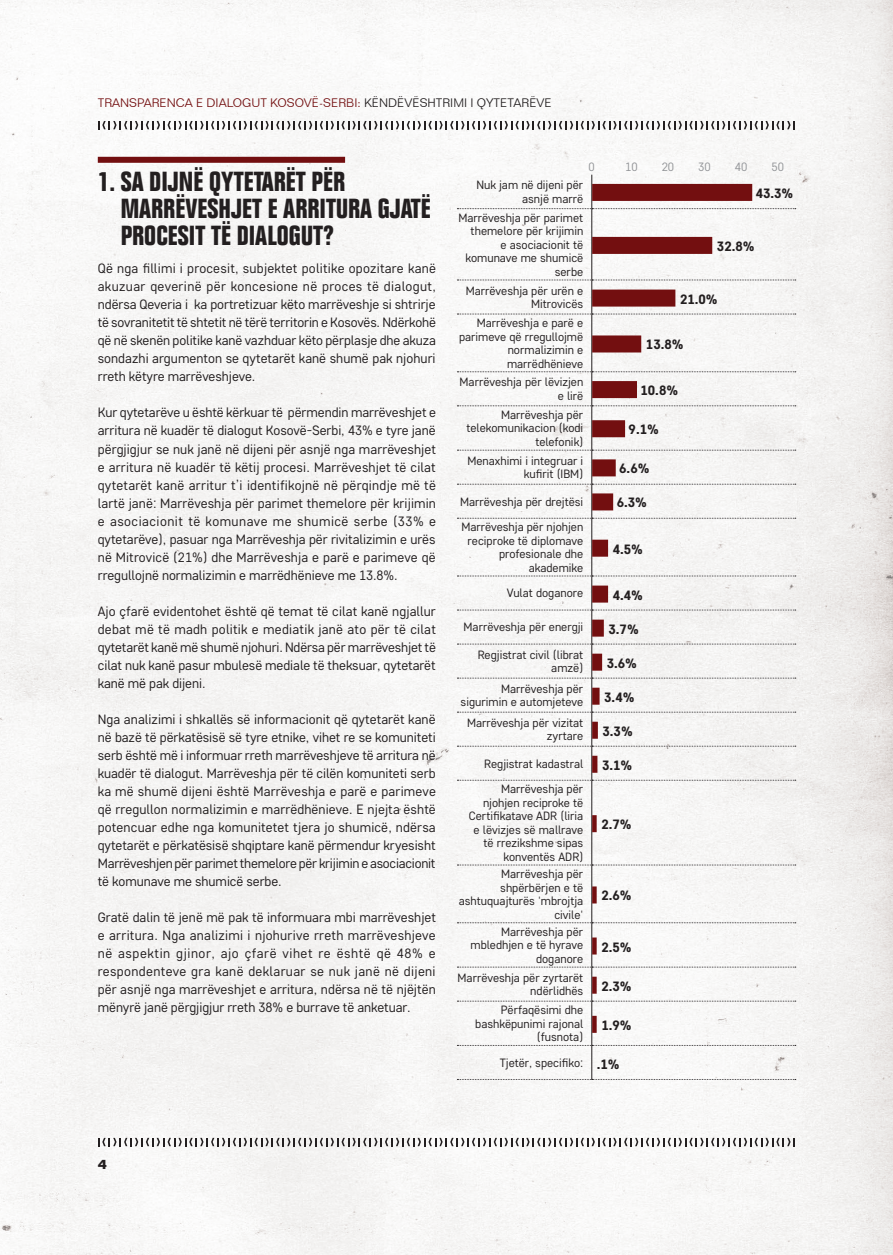
<style>
.page{position:relative;width:893px;height:1255px;background:#fff}
.page>*{position:absolute;margin:0;border:0;box-sizing:border-box;transform-origin:0 0}
.Heading_2{font:700 condensed 27px/27px "Folio Std";color:#231f20}
.List_Paragraph{font:13.5px/18px "Core Sans D35";letter-spacing:-.005em;color:#231f20;text-align:justify}
.t1{font:800 13.5px "Core Sans D65";color:#231f20}
.t2{font:700 13.5px "Folio Std";color:#231f20}
.t3{font:12px/13.5px "Core Sans D35";color:#231f20;text-align:right}
.t4{font:300 12px "Folio BT";color:#730f10}
.t5{font:12px "Core Sans D35";color:#939598}
.s1{color:#231f20}
</style>
<div class="page">
<div style="left:0;top:0;width:893px;height:1254px;background:#f6f6f5"></div>
<svg style="left:98px;top:121px;width:697px;height:8px"></svg>
<svg style="left:98px;top:1137px;width:697px;height:9px"></svg>
<div style="left:98px;top:157px;width:247px;height:6px;background:#730f10"></div>
<hr style="left:591px;top:175px;width:1px;height:33px;background:#231f20">
<hr style="left:591px;top:209px;width:1px;height:70px;background:#231f20">
<hr style="left:591px;top:280px;width:1px;height:33px;background:#231f20">
<hr style="left:591px;top:314px;width:1px;height:57px;background:#231f20">
<hr style="left:591px;top:372px;width:1px;height:33px;background:#231f20">
<hr style="left:591px;top:406px;width:1px;height:44px;background:#231f20">
<hr style="left:591px;top:450px;width:1px;height:34px;background:#231f20">
<hr style="left:591px;top:484px;width:1px;height:34px;background:#231f20">
<hr style="left:591px;top:518px;width:1px;height:57px;background:#231f20">
<hr style="left:591px;top:576px;width:1px;height:33px;background:#231f20">
<hr style="left:591px;top:610px;width:1px;height:33px;background:#231f20">
<hr style="left:591px;top:644px;width:1px;height:33px;background:#231f20">
<hr style="left:591px;top:678px;width:1px;height:33px;background:#231f20">
<hr style="left:591px;top:712px;width:1px;height:33px;background:#231f20">
<hr style="left:591px;top:746px;width:1px;height:33px;background:#231f20">
<hr style="left:591px;top:780px;width:1px;height:84px;background:#231f20">
<hr style="left:591px;top:865px;width:1px;height:57px;background:#231f20">
<hr style="left:591px;top:923px;width:1px;height:43px;background:#231f20">
<hr style="left:591px;top:967px;width:1px;height:33px;background:#231f20">
<hr style="left:591px;top:1001px;width:1px;height:43px;background:#231f20">
<hr style="left:591px;top:1045px;width:1px;height:34px;background:#231f20">
<svg style="left:457px;top:208px;width:339px;height:1px"></svg>
<svg style="left:457px;top:279px;width:339px;height:1px"></svg>
<svg style="left:457px;top:313px;width:339px;height:1px"></svg>
<svg style="left:457px;top:371px;width:339px;height:1px"></svg>
<svg style="left:457px;top:405px;width:339px;height:1px"></svg>
<svg style="left:457px;top:450px;width:339px;height:1px"></svg>
<svg style="left:457px;top:484px;width:339px;height:1px"></svg>
<svg style="left:457px;top:518px;width:339px;height:1px"></svg>
<svg style="left:457px;top:575px;width:339px;height:1px"></svg>
<svg style="left:457px;top:609px;width:339px;height:1px"></svg>
<svg style="left:457px;top:643px;width:339px;height:1px"></svg>
<svg style="left:457px;top:677px;width:339px;height:1px"></svg>
<svg style="left:457px;top:711px;width:339px;height:1px"></svg>
<svg style="left:457px;top:745px;width:339px;height:1px"></svg>
<svg style="left:457px;top:779px;width:339px;height:1px"></svg>
<svg style="left:457px;top:864px;width:339px;height:1px"></svg>
<svg style="left:457px;top:922px;width:339px;height:1px"></svg>
<svg style="left:457px;top:966px;width:339px;height:1px"></svg>
<svg style="left:457px;top:1000px;width:339px;height:1px"></svg>
<svg style="left:457px;top:1044px;width:339px;height:1px"></svg>
<svg style="left:457px;top:1079px;width:339px;height:1px"></svg>
<div style="left:592px;top:184px;width:160px;height:17px;background:#730f10"></div>
<div style="left:592px;top:237px;width:120px;height:17px;background:#730f10"></div>
<svg style="left:592px;top:289px;width:83px;height:17px"></svg>
<svg style="left:592px;top:335px;width:49px;height:17px"></svg>
<svg style="left:592px;top:381px;width:45px;height:17px"></svg>
<svg style="left:592px;top:420px;width:33px;height:17px"></svg>
<svg style="left:592px;top:459px;width:24px;height:17px"></svg>
<svg style="left:592px;top:493px;width:21px;height:17px"></svg>
<svg style="left:592px;top:539px;width:16px;height:17px"></svg>
<svg style="left:592px;top:585px;width:16px;height:17px"></svg>
<svg style="left:592px;top:619px;width:12px;height:17px"></svg>
<svg style="left:592px;top:653px;width:10px;height:17px"></svg>
<svg style="left:592px;top:687px;width:8px;height:17px"></svg>
<svg style="left:592px;top:721px;width:6px;height:17px"></svg>
<svg style="left:592px;top:755px;width:5px;height:17px"></svg>
<svg style="left:592px;top:815px;width:5px;height:17px"></svg>
<svg style="left:592px;top:886px;width:5px;height:17px"></svg>
<svg style="left:592px;top:937px;width:5px;height:17px"></svg>
<svg style="left:592px;top:976px;width:5px;height:17px"></svg>
<svg style="left:592px;top:1015px;width:5px;height:17px"></svg>
<p class="t4" style="left:98px;top:95px;width:455px">TRANSPARENCA E DIALOGUT KOSOVË-SERBI: <span class="s1">KËNDËVËSHTRIMI I QYTETARËVE</span></p>
<p class="Heading_2" style="left:121px;top:168px;width:312px;text-indent:-23px">1. SA DIJNË QYTETARËT PËR<br>MARRËVESHJET E ARRITURA GJATË<br>PROCESIT TË DIALOGUT?</p>
<p class="List_Paragraph" style="left:98px;top:259px;width:340px">Që nga fillimi i procesit, subjektet politike opozitare kanë akuzuar qeverinë për koncesione në proces të dialogut, ndërsa Qeveria i ka portretizuar këto marrëveshje si shtrirje të sovranitetit të shtetit në tërë territorin e Kosovës. Ndërkohë që në skenën politike kanë vazhduar këto përplasje dhe akuza sondazhi argumenton se qytetarët kanë shumë pak njohuri rreth këtyre marrëveshjeve.</p>
<p class="List_Paragraph" style="left:98px;top:403px;width:340px">Kur qytetarëve u është kërkuar të përmendin marrëveshjet e arritura në kuadër të dialogut Kosovë-Serbi, 43% e tyre janë përgjigjur se nuk janë në dijeni për asnjë nga marrëveshjet e arritura në kuadër të këtij procesi. Marrëveshjet të cilat qytetarët kanë arritur t’i identifikojnë në përqindje më të lartë janë: Marrëveshja për parimet themelore për krijimin e asociacionit të komunave me shumicë serbe (33% e qytetarëve), pasuar nga Marrëveshja për rivitalizimin e urës në Mitrovicë (21%) dhe Marrëveshja e parë e parimeve që rregullojnë normalizimin e marrëdhënieve me 13.8%.</p>
<p class="List_Paragraph" style="left:98px;top:601px;width:340px">Ajo çfarë evidentohet është që temat të cilat kanë ngjallur debat më të madh politik e mediatik janë ato për të cilat qytetarët kanë më shumë njohuri. Ndërsa për marrëveshjet të cilat nuk kanë pasur mbulesë mediale të theksuar, qytetarët kanë më pak dijeni.</p>
<p class="List_Paragraph" style="left:98px;top:709px;width:340px">Nga analizimi i shkallës së informacionit që qytetarët kanë në bazë të përkatësisë së tyre etnike, vihet re se komuniteti serb është më i informuar rreth marrëveshjeve të arritura në kuadër të dialogut. Marrëveshja për të cilën komuniteti serb ka më shumë dijeni është Marrëveshja e parë e parimeve që rregullon normalizimin e marrëdhënieve. E njejta është potencuar edhe nga komunitetet tjera jo shumicë, ndërsa qytetarët e përkatësisë shqiptare kanë përmendur kryesisht Marrëveshjen për parimet themelore për krijimin e asociacionit të komunave me shumicë serbe.</p>
<p class="List_Paragraph" style="left:98px;top:907px;width:340px">Gratë dalin të jenë më pak të informuara mbi marrëveshjet e arritura. Nga analizimi i njohurive rreth marrëveshjeve në aspektin gjinor, ajo çfarë vihet re është që 48% e respondenteve gra kanë deklaruar se nuk janë në dijeni për asnjë nga marrëveshjet e arritura, ndërsa në të njëjtën mënyrë janë përgjigjur rreth 38% e burrave të anketuar.</p>
<p class="t5" style="left:588px;top:159px;width:8px">0</p>
<p class="t5" style="left:625px;top:159px;width:14px">10</p>
<p class="t5" style="left:662px;top:159px;width:14px">20</p>
<p class="t5" style="left:698px;top:159px;width:14px">30</p>
<p class="t5" style="left:735px;top:159px;width:14px">40</p>
<p class="t5" style="left:771px;top:159px;width:14px">50</p>
<p class="t3" style="left:476px;top:178px;width:108px">Nuk jam në dijeni për asnjë marrë</p>
<p class="t1" style="left:756px;top:184px;width:39px">43.3%</p>
<p class="t3" style="left:458px;top:210px;width:126px">Marrëveshja për parimet themelore për krijimin<br>e asociacionit të komunave me shumicë serbe</p>
<p class="t1" style="left:717px;top:237px;width:39px">32.8%</p>
<p class="t3" style="left:466px;top:283px;width:119px">Marrëveshja për urën e<br>Mitrovicës</p>
<p class="t1" style="left:680px;top:290px;width:39px">21.0%</p>
<p class="t3" style="left:459px;top:316px;width:126px">Marrëveshja e parë e parimeve që rregullojmë normalizimin e marrëdhënieve</p>
<p class="t1" style="left:646px;top:336px;width:39px">13.8%</p>
<p class="t3" style="left:460px;top:375px;width:125px">Marrëveshja për lëvizjen e lirë</p>
<p class="t1" style="left:640px;top:381px;width:39px">10.8%</p>
<p class="t3" style="left:466px;top:407px;width:118px">Marrëveshja për telekomunikacion (kodi telefonik)</p>
<p class="t1" style="left:629px;top:420px;width:32px">9.1%</p>
<p class="t3" style="left:467px;top:453px;width:117px">Menaxhimi i integruar i kufirit (IBM)</p>
<p class="t1" style="left:619px;top:460px;width:32px">6.6%</p>
<p class="t3" style="left:460px;top:494px;width:125px">Marrëveshja për drejtësi</p>
<p class="t1" style="left:617px;top:494px;width:32px">6.3%</p>
<p class="t3" style="left:461px;top:520px;width:123px">Marrëveshja për njohjen reciproke të diplomave profesionale dhe akademike</p>
<p class="t1" style="left:613px;top:540px;width:32px">4.5%</p>
<p class="t3" style="left:507px;top:586px;width:78px">Vulat doganore</p>
<p class="t1" style="left:613px;top:586px;width:32px">4.4%</p>
<p class="t3" style="left:464px;top:620px;width:121px">Marrëveshja për energji</p>
<p class="t1" style="left:608px;top:620px;width:32px">3.7%</p>
<p class="t3" style="left:478px;top:647px;width:107px">Regjistrat civil (librat amzë)</p>
<p class="t1" style="left:607px;top:654px;width:32px">3.6%</p>
<p class="t3" style="left:461px;top:681px;width:124px">Marrëveshja për sigurimin e automjeteve</p>
<p class="t1" style="left:604px;top:688px;width:32px">3.4%</p>
<p class="t3" style="left:467px;top:715px;width:118px">Marrëveshja për vizitat zyrtare</p>
<p class="t1" style="left:603px;top:722px;width:32px">3.3%</p>
<p class="t3" style="left:484px;top:756px;width:101px">Regjistrat kadastral</p>
<p class="t1" style="left:602px;top:756px;width:32px">3.1%</p>
<p class="t3" style="left:469px;top:781px;width:116px">Marrëveshja për njohjen reciproke të<br>Certifikatave ADR (liria e lëvizjes së mallrave të rrezikshme sipas konventës ADR)</p>
<p class="t1" style="left:601px;top:815px;width:32px">2.7%</p>
<p class="t3" style="left:459px;top:866px;width:126px">Marrëveshja për shpërbërjen e të ashtuquajturës 'mbrojtja civile'</p>
<p class="t3" style="left:470px;top:924px;width:114px">Marrëveshja për mbledhjen e të hyrave doganore</p>
<p class="t1" style="left:601px;top:886px;width:32px">2.6%</p>
<p class="t1" style="left:601px;top:937px;width:32px">2.5%</p>
<p class="t3" style="left:458px;top:970px;width:127px">Marrëveshja për zyrtarët ndërlidhës</p>
<p class="t1" style="left:601px;top:977px;width:32px">2.3%</p>
<p class="t3" style="left:475px;top:1002px;width:110px">Përfaqësimi dhe bashkëpunimi rajonal (fusnota)</p>
<p class="t1" style="left:601px;top:1016px;width:32px">1.9%</p>
<p class="t3" style="left:500px;top:1055px;width:85px">Tjetër, specifiko:</p>
<p class="t1" style="left:597px;top:1055px;width:24px">.1%</p>
<p class="t2" style="left:98px;top:1155px;width:11px">4</p>
</div>
